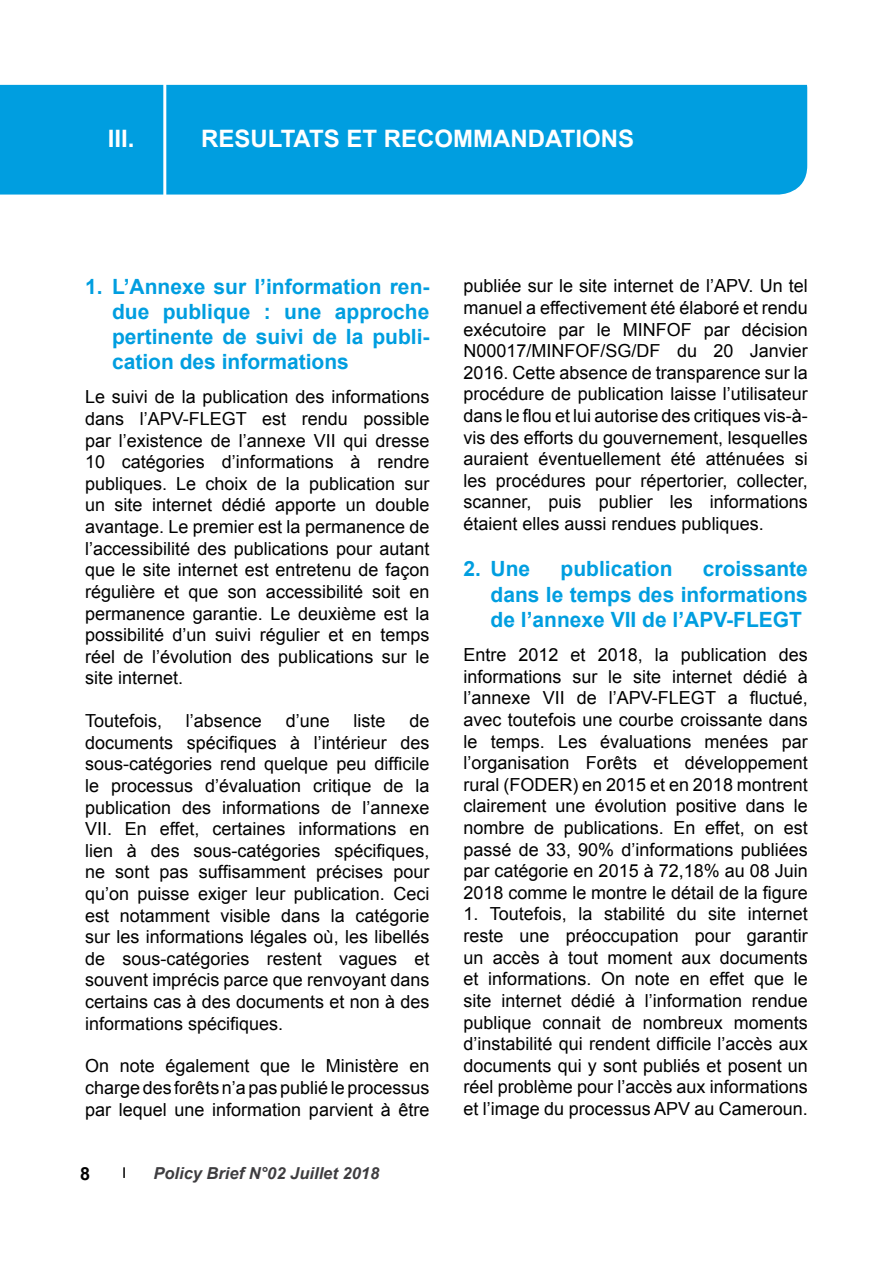
<style>
.page{position:relative;width:893px;height:1263px;background:#fff}
.page>*{position:absolute;margin:0;border:0;box-sizing:border-box;transform-origin:0 0}
.t1{font:700 24px "Arial";color:#fff}
.t2{font:700 21px/25.2px "Arial";color:#009ee0;text-align:justify}
.t3{font:18px/21.6px "Arial";color:#000;text-align:justify}
.t4{font:700 18px "Arial";color:#000}
.t5{font:italic 700 16.5px "Arial";color:#3e3d40}
</style>
<div class="page">
<svg style="left:123px;top:1167px;width:2px;height:11px"></svg>
<div style="left:0;top:85px;width:807px;height:110px;background:#009ee0"></div>
<hr style="left:163px;top:79px;width:3px;height:118px;background:#fff">
<h1 class="t1" style="left:108px;top:122px;width:28px">III.</h1>
<h1 class="t1" style="left:201px;top:122px;width:434px">RESULTATS ET RECOMMANDATIONS</h1>
<p class="t2" style="left:112px;top:274px;width:319px;text-indent:-27px">1. L’Annexe sur l’information ren&shy;due publique : une approche pertinente de suivi de la publi&shy;cation des informations</p>
<p class="t3" style="left:85px;top:386px;width:346px">Le suivi de la publication des informations dans l’APV-FLEGT est rendu possible par l’existence de l’annexe VII qui dresse 10 catégories d’informations à rendre publiques. Le choix de la publication sur un site internet dédié apporte un double avantage. Le premier est la permanence de l’accessibilité des publications pour autant que le site internet est entretenu de façon régulière et que son accessibilité soit en permanence garantie. Le deuxième est la possibilité d’un suivi régulier et en temps réel de l’évolution des publications sur le site internet.</p>
<p class="t3" style="left:85px;top:710px;width:79px">Toutefois,</p>
<p class="t3" style="left:186px;top:710px;width:78px">l’absence</p>
<p class="t3" style="left:286px;top:710px;width:46px">d’une</p>
<p class="t3" style="left:354px;top:710px;width:34px">liste</p>
<p class="t3" style="left:85px;top:710px;width:346px;text-indent:324px">de documents spécifiques à l’intérieur des sous-catégories rend quelque peu difficile le processus d’évaluation critique de la publication des informations de l’annexe VII. En effet, certaines informations en lien à des sous-catégories spécifiques, ne sont pas suffisamment précises pour qu’on puisse exiger leur publication. Ceci est notamment visible dans la catégorie sur les informations légales où, les libellés de sous-catégories restent vagues et souvent imprécis parce que renvoyant dans certains cas à des documents et non à des informations spécifiques.</p>
<p class="t3" style="left:85px;top:1055px;width:346px">On note également que le Ministère en charge des forêts n’a pas publié le processus par lequel une information parvient à être</p>
<p class="t4" style="left:80px;top:1161px;width:12px">8</p>
<p class="t5" style="left:153px;top:1162px;width:227px">Policy Brief N°02 Juillet 2018</p>
<p class="t3" style="left:463px;top:275px;width:346px">publiée sur le site internet de l’APV. Un tel manuel a effectivement été élaboré et rendu exécutoire par le MINFOF par décision N00017/MINFOF/SG/DF du 20 Janvier 2016. Cette absence de transparence sur la procédure de publication laisse l’utilisateur dans le flou et lui autorise des critiques vis-à&shy;vis des efforts du gouvernement, lesquelles auraient éventuellement été atténuées si les procédures pour répertorier, collecter, scanner, puis publier les informations étaient elles aussi rendues publiques.</p>
<p class="t2" style="left:463px;top:557px;width:68px">2. Une</p>
<p class="t2" style="left:560px;top:557px;width:114px">publication</p>
<p class="t2" style="left:490px;top:557px;width:319px;text-indent:212px">croissante dans le temps des informations de l’annexe VII de l’APV-FLEGT</p>
<p class="t3" style="left:463px;top:644px;width:346px">Entre 2012 et 2018, la publication des informations sur le site internet dédié à l’annexe VII de l’APV-FLEGT a fluctué, avec toutefois une courbe croissante dans le temps. Les évaluations menées par l’organisation Forêts et développement rural (FODER) en 2015 et en 2018 montrent clairement une évolution positive dans le nombre de publications. En effet, on est passé de 33, 90% d’informations publiées par catégorie en 2015 à 72,18% au 08 Juin 2018 comme le montre le détail de la figure</p>
<p class="t3" style="left:463px;top:903px;width:346px">1. Toutefois, la stabilité du site internet reste une préoccupation pour garantir un accès à tout moment aux documents et informations. On note en effet que le site internet dédié à l’information rendue publique connait de nombreux moments d’instabilité qui rendent difficile l’accès aux documents qui y sont publiés et posent un réel problème pour l’accès aux informations et l’image du processus APV au Cameroun.</p>
</div>
